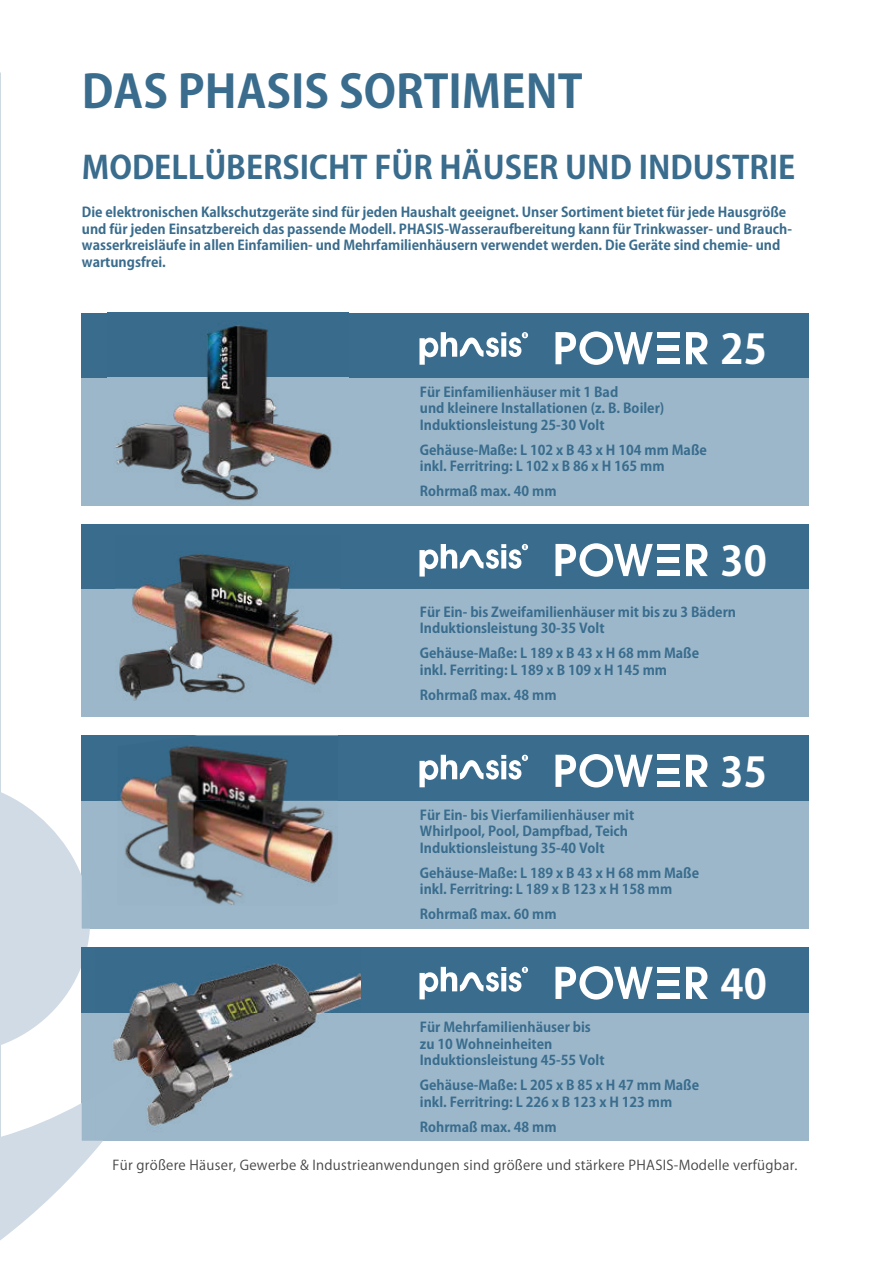
<style>
.page{position:relative;width:893px;height:1263px;background:#fff}
.page>*{position:absolute;margin:0;border:0;box-sizing:border-box;transform-origin:0 0}
.t1{font:700 45px "Koz Go Pr 6 N";color:#396c8d}
.t2{font:700 40.5px "Koz Go Pr 6 N";color:#fff}
.t3{font:700 31.5px "Koz Go Pr 6 N";color:#396c8d}
.t4{font:700 13.5px/16.5px "Koz Go Pr 6 N";color:#396c8d}
.t5{font:13.5px "Koz Go Pr 6 N";letter-spacing:.02em;color:#454445}
</style>
<div class="page">
<div style="left:82px;top:313px;width:727px;height:65px;background:#396c8d"></div>
<svg style="left:419px;top:332px;width:109px;height:33px"></svg>
<svg style="left:555px;top:331px;width:98px;height:34px"></svg>
<svg style="left:686px;top:332px;width:22px;height:32px"></svg>
<div style="left:658px;top:332px;width:22px;height:6px;background:#fff"></div>
<div style="left:658px;top:345px;width:21px;height:6px;background:#fff"></div>
<div style="left:658px;top:359px;width:22px;height:5px;background:#fff"></div>
<div style="left:82px;top:378px;width:727px;height:127px;background:#9cb7ca"></div>
<div style="left:82px;top:1013px;width:727px;height:127px;background:#9cb7ca"></div>
<div style="left:82px;top:735px;width:727px;height:66px;background:#396c8d"></div>
<svg style="left:419px;top:755px;width:109px;height:32px"></svg>
<svg style="left:555px;top:754px;width:98px;height:33px"></svg>
<svg style="left:686px;top:755px;width:22px;height:32px"></svg>
<div style="left:658px;top:755px;width:22px;height:5px;background:#fff"></div>
<div style="left:658px;top:768px;width:21px;height:6px;background:#fff"></div>
<div style="left:658px;top:781px;width:22px;height:6px;background:#fff"></div>
<div style="left:82px;top:801px;width:727px;height:127px;background:#9cb7ca"></div>
<div style="left:82px;top:525px;width:727px;height:65px;background:#396c8d"></div>
<svg style="left:419px;top:544px;width:109px;height:32px"></svg>
<svg style="left:555px;top:543px;width:98px;height:34px"></svg>
<svg style="left:686px;top:544px;width:22px;height:32px"></svg>
<div style="left:658px;top:544px;width:22px;height:5px;background:#fff"></div>
<div style="left:658px;top:557px;width:21px;height:6px;background:#fff"></div>
<div style="left:658px;top:570px;width:22px;height:6px;background:#fff"></div>
<div style="left:82px;top:589px;width:727px;height:127px;background:#9cb7ca"></div>
<svg style="left:0;top:1095px;width:103px;height:145px"></svg>
<svg style="left:0;top:792px;width:90px;height:253px"></svg>
<div style="left:82px;top:948px;width:727px;height:65px;background:#396c8d"></div>
<svg style="left:419px;top:967px;width:109px;height:32px"></svg>
<svg style="left:555px;top:966px;width:98px;height:33px"></svg>
<svg style="left:686px;top:967px;width:22px;height:32px"></svg>
<div style="left:658px;top:967px;width:22px;height:5px;background:#fff"></div>
<div style="left:658px;top:980px;width:21px;height:6px;background:#fff"></div>
<div style="left:658px;top:993px;width:22px;height:6px;background:#fff"></div>
<img style="left:107px;top:325px;width:241px;height:181px">
<img style="left:115px;top:554px;width:225px;height:147px">
<svg style="left:115px;top:602px;width:21px;height:1px"></svg>
<img style="left:119px;top:735px;width:219px;height:170px">
<svg style="left:119px;top:814px;width:17px;height:1px"></svg>
<img style="left:95px;top:947px;width:265px;height:175px">
<img style="left:95px;top:1026px;width:41px;height:1px">
<img style="left:95px;top:1045px;width:73px;height:95px">
<img style="left:95px;top:948px;width:265px;height:65px">
<h1 class="t1" style="left:82px;top:67px;width:502px">DAS PHASIS SORTIMENT</h1>
<h3 class="t3" style="left:82px;top:150px;width:715px">MODELLÜBERSICHT FÜR HÄUSER UND INDUSTRIE</h3>
<p class="t4" style="left:82px;top:204px;width:712px">Die elektronischen Kalkschutzgeräte sind für jeden Haushalt geeignet. Unser Sortiment bietet für jede Hausgröße und für jeden Einsatzbereich das passende Modell. PHASIS-Wasseraufbereitung kann für Trinkwasser- und Brauch&shy;wasserkreisläufe in allen Einfamilien- und Mehrfamilienhäusern verwendet werden. Die Geräte sind chemie- und wartungsfrei.</p>
<p class="t4" style="left:420px;top:384px;width:246px">Für Einfamilienhäuser mit 1 Bad<br>und kleinere Installationen (z. B. Boiler)<br>Induktionsleistung 25-30 Volt</p>
<p class="t4" style="left:420px;top:442px;width:288px">Gehäuse-Maße: L 102 x B 43 x H 104 mm Maße inkl. Ferritring: L 102 x B 86 x H 165 mm</p>
<p class="t4" style="left:420px;top:483px;width:138px">Rohrmaß max. 40 mm</p>
<h2 class="t2" style="left:720px;top:326px;width:48px">25</h2>
<h2 class="t2" style="left:720px;top:538px;width:48px">30</h2>
<p class="t4" style="left:420px;top:604px;width:318px">Für Ein- bis Zweifamilienhäuser mit bis zu 3 Bädern<br>Induktionsleistung 30-35 Volt</p>
<p class="t4" style="left:420px;top:645px;width:281px">Gehäuse-Maße: L 189 x B 43 x H 68 mm Maße inkl. Ferriting: L 189 x B 109 x H 145 mm</p>
<p class="t4" style="left:420px;top:687px;width:138px">Rohrmaß max. 48 mm</p>
<p class="t4" style="left:420px;top:807px;width:216px">Für Ein- bis Vierfamilienhäuser mit<br>Whirlpool, Pool, Dampfbad, Teich<br>Induktionsleistung 35-40 Volt</p>
<p class="t4" style="left:420px;top:865px;width:281px">Gehäuse-Maße: L 189 x B 43 x H 68 mm Maße inkl. Ferritring: L 189 x B 123 x H 158 mm</p>
<p class="t4" style="left:420px;top:906px;width:138px">Rohrmaß max. 60 mm</p>
<p class="t4" style="left:420px;top:1019px;width:186px">Für Mehrfamilienhäuser bis zu 10 Wohneinheiten<br>Induktionsleistung 45-55 Volt</p>
<p class="t4" style="left:420px;top:1077px;width:281px">Gehäuse-Maße: L 205 x B 85 x H 47 mm Maße inkl. Ferritring: L 226 x B 123 x H 123 mm</p>
<p class="t4" style="left:420px;top:1118px;width:138px">Rohrmaß max. 48 mm</p>
<h2 class="t2" style="left:720px;top:749px;width:48px">35</h2>
<h2 class="t2" style="left:720px;top:961px;width:48px">40</h2>
<p class="t5" style="left:113px;top:1157px;width:686px">Für größere Häuser, Gewerbe &amp; Industrieanwendungen sind größere und stärkere PHASIS-Modelle verfügbar.</p>
</div>
